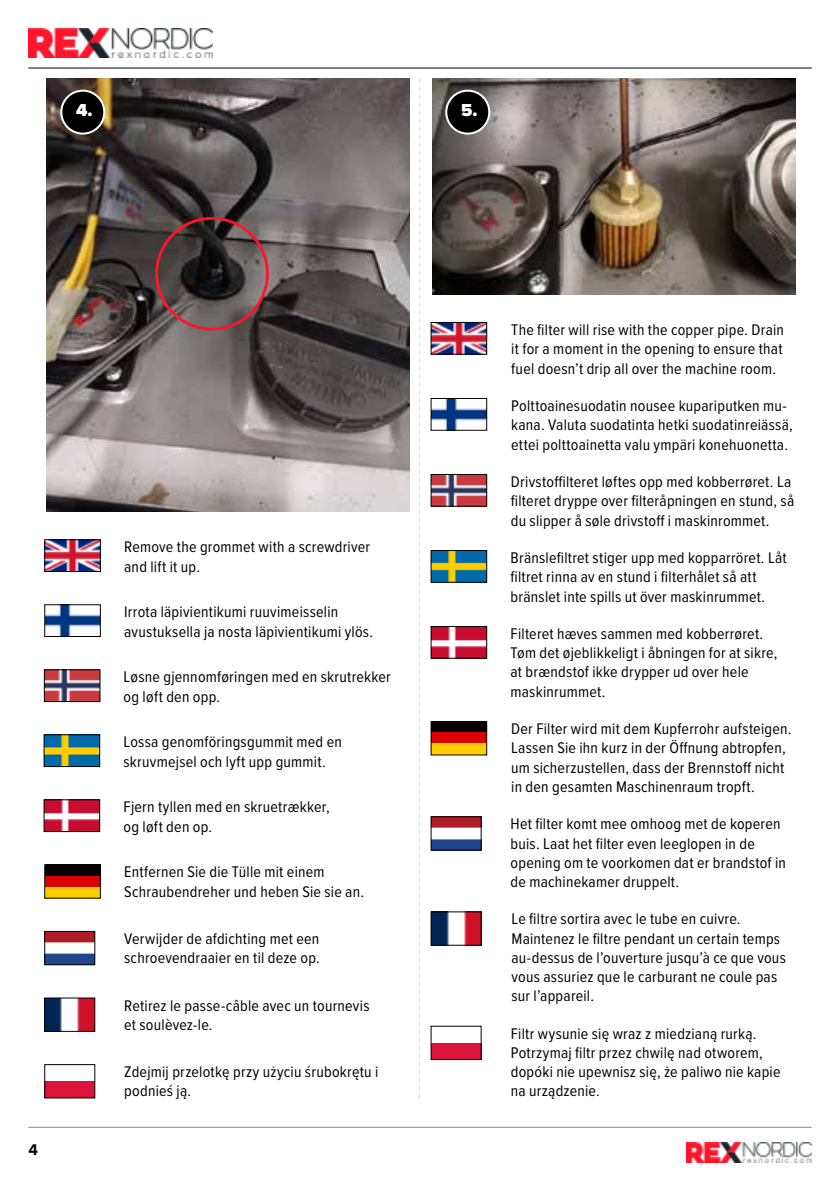
<style>
.page{position:relative;width:840px;height:1191px;background:#fff}
.page>*{position:absolute;margin:0;border:0;box-sizing:border-box;transform-origin:0 0}
.t1{font:900 18px "Proxima Nova";color:#fff}
.t2{font:16px/19.2px "Proxima Nova Cond";letter-spacing:.015em;color:#000}
.t3{font:700 16px "Proxima Nova";color:#000}
</style>
<div class="page">
<hr style="left:28px;top:1126px;width:783px;height:1px;background:#878787">
<img style="left:686px;top:1142px;width:125px;height:20px">
<hr style="left:28px;top:68px;width:783px;height:1px;background:#000">
<img style="left:28px;top:28px;width:184px;height:30px">
<img style="left:46px;top:79px;width:363px;height:432px">
<div style="left:155px;top:217px;width:114px;height:113px;border:3px solid #ff152b;border-radius:50%"></div>
<div style="left:61px;top:91px;width:43px;height:43px;background:#000;border-radius:50%"></div>
<div style="left:60px;top:90px;width:45px;height:45px;border:2px solid #fff;border-radius:50%"></div>
<img style="left:432px;top:79px;width:362px;height:215px">
<div style="left:446px;top:91px;width:43px;height:43px;background:#000;border-radius:50%"></div>
<div style="left:445px;top:90px;width:45px;height:45px;border:2px solid #fff;border-radius:50%"></div>
<img style="left:46px;top:541px;width:53px;height:29px">
<div style="left:44px;top:539px;width:57px;height:33px;border:1px solid #000"></div>
<img style="left:432px;top:324px;width:52px;height:28px">
<div style="left:430px;top:322px;width:56px;height:32px;border:1px solid #000"></div>
<img style="left:46px;top:606px;width:53px;height:29px">
<div style="left:44px;top:604px;width:57px;height:33px;border:1px solid #000"></div>
<img style="left:432px;top:400px;width:52px;height:28px">
<div style="left:430px;top:398px;width:56px;height:32px;border:1px solid #000"></div>
<img style="left:432px;top:476px;width:52px;height:28px">
<div style="left:430px;top:474px;width:56px;height:32px;border:1px solid #000"></div>
<img style="left:46px;top:671px;width:52px;height:29px">
<div style="left:44px;top:669px;width:56px;height:33px;border:1px solid #000"></div>
<img style="left:46px;top:736px;width:52px;height:29px">
<div style="left:44px;top:734px;width:56px;height:33px;border:1px solid #000"></div>
<img style="left:432px;top:552px;width:52px;height:28px">
<div style="left:430px;top:550px;width:56px;height:32px;border:1px solid #000"></div>
<img style="left:46px;top:801px;width:52px;height:29px">
<div style="left:44px;top:799px;width:56px;height:33px;border:1px solid #000"></div>
<img style="left:432px;top:628px;width:52px;height:28px">
<div style="left:430px;top:626px;width:56px;height:32px;border:1px solid #000"></div>
<div style="left:45px;top:864px;width:55px;height:34px;background:#000"></div>
<div style="left:45px;top:876px;width:55px;height:22px;background:#d00"></div>
<div style="left:45px;top:887px;width:55px;height:11px;background:#ffce00"></div>
<div style="left:44px;top:864px;width:57px;height:34px;border:1px solid #000"></div>
<div style="left:431px;top:721px;width:55px;height:34px;background:#000"></div>
<div style="left:431px;top:732px;width:55px;height:23px;background:#d00"></div>
<div style="left:431px;top:744px;width:55px;height:11px;background:#ffce00"></div>
<div style="left:430px;top:721px;width:56px;height:34px;border:1px solid #000"></div>
<img style="left:46px;top:933px;width:47px;height:30px">
<div style="left:44px;top:931px;width:51px;height:34px;border:1px solid #000"></div>
<img style="left:46px;top:999px;width:47px;height:30px">
<div style="left:44px;top:997px;width:51px;height:34px;border:1px solid #000"></div>
<img style="left:432px;top:913px;width:47px;height:30px">
<div style="left:430px;top:911px;width:51px;height:34px;border:1px solid #000"></div>
<svg style="left:419px;top:79px;width:1px;height:1019px"></svg>
<img style="left:432px;top:818px;width:47px;height:30px">
<div style="left:430px;top:816px;width:51px;height:34px;border:1px solid #000"></div>
<div style="left:45px;top:1081px;width:50px;height:17px;background:#dc143c"></div>
<div style="left:44px;top:1064px;width:51px;height:34px;border:1px solid #000"></div>
<div style="left:431px;top:1042px;width:50px;height:17px;background:#dc143c"></div>
<p class="t1" style="left:76px;top:97px;width:18px">4.</p>
<p class="t1" style="left:461px;top:97px;width:18px">5.</p>
<p class="t3" style="left:29px;top:1137px;width:11px">4</p>
<p class="t2" style="left:124px;top:537px;width:247px">Remove the grommet with a screwdriver and lift it up.</p>
<p class="t2" style="left:124px;top:602px;width:250px">Irrota läpivientikumi ruuvimeisselin avustuksella ja nosta läpivientikumi ylös.</p>
<p class="t2" style="left:123px;top:667px;width:269px">Løsne gjennomføringen med en skrutrekker og løft den opp.</p>
<p class="t2" style="left:123px;top:732px;width:220px">Lossa genomföringsgummit med en skruvmejsel och lyft upp gummit.</p>
<p class="t2" style="left:123px;top:796px;width:207px">Fjern tyllen med en skruetrækker, og løft den op.</p>
<p class="t2" style="left:124px;top:861px;width:241px">Entfernen Sie die Tülle mit einem<br>Schraubendreher und heben Sie sie an.</p>
<p class="t2" style="left:124px;top:928px;width:197px">Verwijder de afdichting met een schroevendraaier en til deze op.</p>
<p class="t2" style="left:124px;top:995px;width:247px">Retirez le passe-câble avec un tournevis et soulèvez-le.</p>
<p class="t2" style="left:124px;top:1061px;width:255px">Zdejmij przelotkę przy użyciu śrubokrętu i podnieś ją.</p>
<p class="t2" style="left:511px;top:319px;width:274px;text-align:justify">The filter will rise with the copper pipe. Drain it for a moment in the opening to ensure that fuel doesn’t drip all over the machine room.</p>
<p class="t2" style="left:511px;top:395px;width:283px">Polttoainesuodatin nousee kupariputken mu&shy;kana. Valuta suodatinta hetki suodatinreiässä, ettei polttoainetta valu ympäri konehuonetta.</p>
<p class="t2" style="left:510px;top:471px;width:285px">Drivstoffilteret løftes opp med kobberrøret. La filteret dryppe over filteråpningen en stund, så du slipper å søle drivstoff i maskinrommet.</p>
<p class="t2" style="left:510px;top:547px;width:277px">Bränslefiltret stiger upp med kopparröret. Låt filtret rinna av en stund i filterhålet så att bränslet inte spills ut över maskinrummet.</p>
<p class="t2" style="left:510px;top:623px;width:268px">Filteret hæves sammen med kobberrøret.<br>Tøm det øjeblikkeligt i åbningen for at sikre, at brændstof ikke drypper ud over hele maskinrummet.</p>
<p class="t2" style="left:511px;top:718px;width:281px">Der Filter wird mit dem Kupferrohr aufsteigen.<br>Lassen Sie ihn kurz in der Öffnung abtropfen, um sicherzustellen, dass der Brennstoff nicht in den gesamten Maschinenraum tropft.</p>
<p class="t2" style="left:510px;top:813px;width:277px">Het filter komt mee omhoog met de koperen buis. Laat het filter even leeglopen in de opening om te voorkomen dat er brandstof in de machinekamer druppelt.</p>
<p class="t2" style="left:511px;top:909px;width:276px">Le filtre sortira avec le tube en cuivre.<br>Maintenez le filtre pendant un certain temps au-dessus de l’ouverture jusqu’à ce que vous vous assuriez que le carburant ne coule pas sur l’appareil.</p>
<p class="t2" style="left:510px;top:1023px;width:271px">Filtr wysunie się wraz z miedzianą rurką.<br>Potrzymaj filtr przez chwilę nad otworem, dopóki nie upewnisz się, że paliwo nie kapie na urządzenie.</p>
</div>
